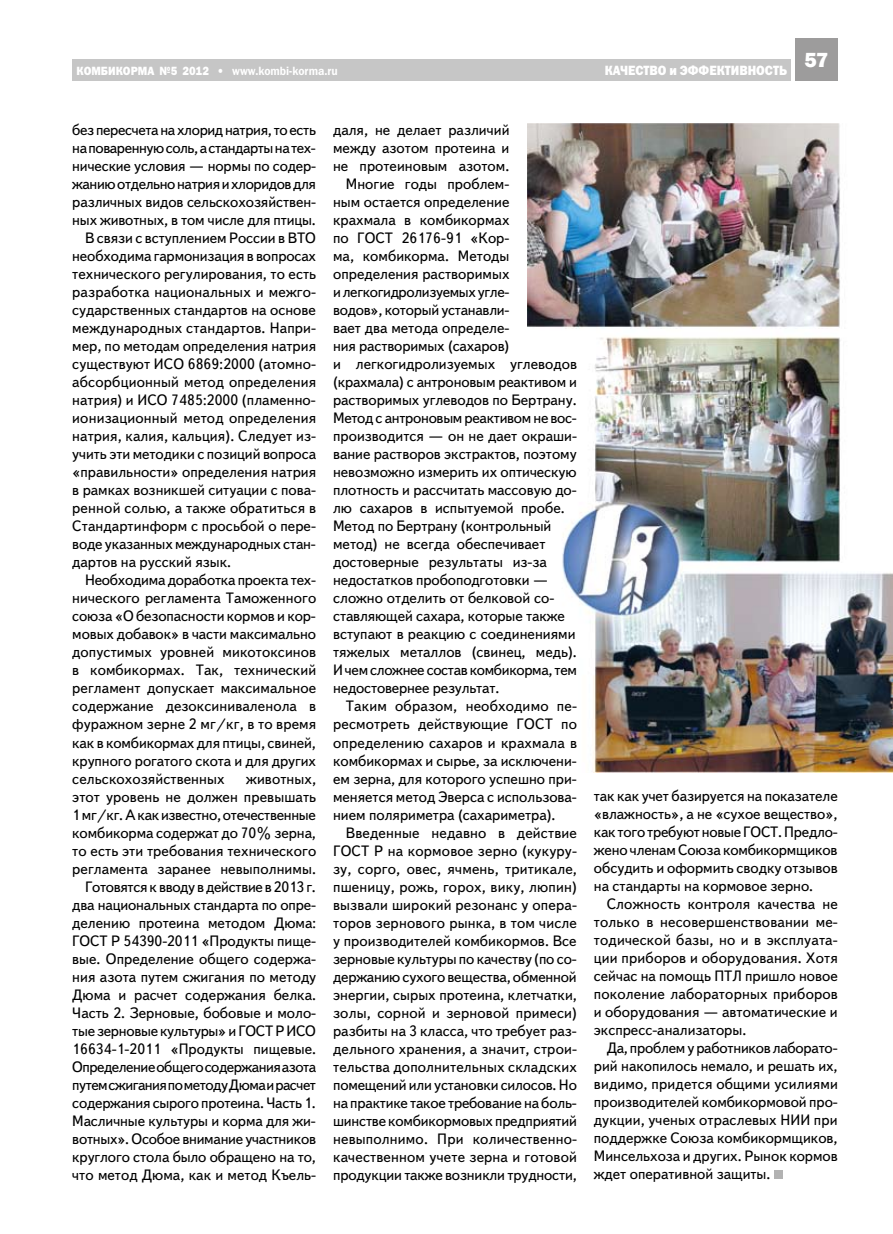
<style>
.page{position:relative;width:893px;height:1234px;background:#fff}
.page>*{position:absolute;margin:0;border:0;box-sizing:border-box;transform-origin:0 0}
.t1{font:15px/18px "Text Book C";color:#000;text-align:justify}
.t2{font:15px "Text Book C";letter-spacing:-.025em;color:#000}
.t3{font:15px "Text Book C";letter-spacing:-.02em;color:#000}
.t4{font:13.5px "Franklin Gothic Heavy C";color:#fff;scale:.9 1}
.t5{font:12px "Franklin Gothic Demi C";color:#fff;scale:.9 1}
.t6{font:12px "Franklin Gothic Heavy C";color:#fff;scale:.9 1}
.s1{font-family:"Franklin Gothic Heavy C"}
</style>
<div class="page">
<div style="left:72px;top:60px;width:719px;height:21px;background:#c6c6c6"></div>
<div style="left:795px;top:39px;width:43px;height:42px;background:#9d9c9c"></div>
<img style="left:527px;top:123px;width:366px;height:649px">
<div style="left:774px;top:1170px;width:9px;height:8px;background:#b2b2b2"></div>
<p class="t6" style="left:77px;top:64px;width:45px">КОМБИКО</p>
<p class="t5" style="left:131px;top:64px;width:232px"><span class="s1">РМА №5 2012 •</span> www.kombi-korma.ru</p>
<p class="t4" style="left:605px;top:62px;width:250px">качество и эффективность <sup>57</sup></p>
<p class="t2" style="left:72px;top:122px;width:245px">без пересчета на хлорид натрия, то есть</p>
<p class="t2" style="left:72px;top:140px;width:245px">на поваренную соль, а стандарты на тех-</p>
<p class="t1" style="left:72px;top:157px;width:245px">нические условия — нормы по содер-</p>
<p class="t2" style="left:72px;top:176px;width:245px">жанию отдельно натрия и хлоридов для</p>
<p class="t1" style="left:72px;top:193px;width:245px">различных видов сельскохозяйствен-</p>
<p class="t1" style="left:72px;top:211px;width:245px">ных животных, в том числе для птицы.</p>
<p class="t1" style="left:85px;top:229px;width:232px">В связи с вступлением России в ВТО</p>
<p class="t1" style="left:72px;top:247px;width:245px">необходима гармонизация в вопросах</p>
<p class="t1" style="left:72px;top:265px;width:245px">технического регулирования, то есть</p>
<p class="t1" style="left:72px;top:283px;width:245px">разработка национальных и межго-</p>
<p class="t1" style="left:72px;top:301px;width:245px">сударственных стандартов на основе</p>
<p class="t1" style="left:72px;top:319px;width:245px">международных стандартов. Напри-</p>
<p class="t1" style="left:72px;top:337px;width:245px">мер, по методам определения натрия</p>
<p class="t1" style="left:72px;top:355px;width:245px">существуют ИСО 6869:2000 (атомно-</p>
<p class="t1" style="left:72px;top:373px;width:245px">абсорбционный метод определения</p>
<p class="t1" style="left:72px;top:391px;width:245px">натрия) и ИСО 7485:2000 (пламенно-</p>
<p class="t1" style="left:72px;top:409px;width:245px">ионизационный метод определения</p>
<p class="t1" style="left:72px;top:427px;width:245px">натрия, калия, кальция). Следует из-</p>
<p class="t1" style="left:72px;top:445px;width:245px">учить эти методики с позиций вопроса</p>
<p class="t1" style="left:72px;top:463px;width:245px">«правильности» определения натрия</p>
<p class="t1" style="left:72px;top:481px;width:245px">в рамках возникшей ситуации с пова-</p>
<p class="t1" style="left:72px;top:499px;width:245px">ренной солью, а также обратиться в</p>
<p class="t1" style="left:72px;top:517px;width:245px">Стандартинформ с просьбой о пере-</p>
<p class="t1" style="left:72px;top:535px;width:245px">воде указанных международных стан-</p>
<p class="t1" style="left:72px;top:553px;width:160px">дартов на русский язык.</p>
<p class="t1" style="left:85px;top:571px;width:233px">Необходима доработка проекта тех-</p>
<p class="t1" style="left:72px;top:589px;width:245px">нического регламента Таможенного</p>
<p class="t1" style="left:72px;top:607px;width:245px">союза «О безопасности кормов и кор-</p>
<p class="t1" style="left:72px;top:625px;width:245px">мовых добавок» в части максимально</p>
<p class="t1" style="left:72px;top:643px;width:245px">допустимых уровней микотоксинов</p>
<p class="t1" style="left:72px;top:661px;width:245px">в комбикормах. Так, технический</p>
<p class="t1" style="left:72px;top:679px;width:245px">регламент допускает максимальное</p>
<p class="t1" style="left:72px;top:697px;width:245px">содержание дезоксиниваленола в</p>
<p class="t1" style="left:72px;top:715px;width:245px">фуражном зерне 2 мг/кг, в то время</p>
<p class="t1" style="left:72px;top:733px;width:245px">как в комбикормах для птицы, свиней,</p>
<p class="t1" style="left:72px;top:751px;width:245px">крупного рогатого скота и для других</p>
<p class="t1" style="left:72px;top:769px;width:154px">сельскохозяйственных</p>
<p class="t1" style="left:72px;top:769px;width:245px;text-align:right">животных,<br>этот уровень не должен превышать 1 мг/кг. А как известно, отечественные комбикорма содержат до 70% зерна, то есть эти требования технического регламента заранее невыполнимы.<br>Готовятся к вводу в действие в 2013 г. два национальных стандарта по опре&shy;делению протеина методом Дюма:<br>ГОСТ Р 54390-2011 «Продукты пище&shy;вые. Определение общего содержа&shy;ния азота путем сжигания по методу Дюма и расчет содержания белка.<br>Часть 2. Зерновые, бобовые и моло&shy;тые зерновые культуры» и ГОСТ Р ИСО 16634-1-2011 «Продукты пищевые.<br>Определение общего содержания азота путем сжигания по методу Дюма и расчет содержания сырого протеина. Часть 1.<br>Масличные культуры и корма для жи&shy;вотных». Особое внимание участников круглого стола было обращено на то, что метод Дюма, как и метод Къель-</p>
<p class="t1" style="left:333px;top:121px;width:178px">даля, не делает различий</p>
<p class="t1" style="left:333px;top:139px;width:178px">между азотом протеина и</p>
<p class="t1" style="left:333px;top:157px;width:178px">не протеиновым азотом.</p>
<p class="t1" style="left:346px;top:175px;width:165px">Многие годы проблем-</p>
<p class="t1" style="left:333px;top:193px;width:178px">ным остается определение</p>
<p class="t1" style="left:333px;top:211px;width:178px">крахмала в комбикормах</p>
<p class="t1" style="left:333px;top:229px;width:178px">по ГОСТ 26176-91 «Кор-</p>
<p class="t1" style="left:333px;top:247px;width:178px">ма, комбикорма. Методы</p>
<p class="t1" style="left:333px;top:265px;width:178px">определения растворимых</p>
<p class="t3" style="left:333px;top:284px;width:178px">и легкогидролизуемых угле-</p>
<p class="t1" style="left:333px;top:301px;width:178px">водов», который устанавли-</p>
<p class="t1" style="left:333px;top:319px;width:178px">вает два метода определе-</p>
<p class="t1" style="left:333px;top:337px;width:178px">ния растворимых (сахаров)</p>
<p class="t1" style="left:333px;top:355px;width:245px">и легкогидролизуемых углеводов</p>
<p class="t1" style="left:333px;top:373px;width:245px">(крахмала) с антроновым реактивом и</p>
<p class="t1" style="left:333px;top:391px;width:245px">растворимых углеводов по Бертрану.</p>
<p class="t3" style="left:333px;top:410px;width:245px">Метод с антроновым реактивом не вос-</p>
<p class="t1" style="left:333px;top:427px;width:245px">производится — он не дает окраши-</p>
<p class="t1" style="left:333px;top:445px;width:245px">вание растворов экстрактов, поэтому</p>
<p class="t1" style="left:333px;top:463px;width:245px">невозможно измерить их оптическую</p>
<p class="t1" style="left:333px;top:481px;width:245px">плотность и рассчитать массовую до-</p>
<p class="t1" style="left:333px;top:499px;width:233px">лю сахаров в испытуемой пробе.</p>
<p class="t1" style="left:333px;top:517px;width:220px">Метод по Бертрану (контрольный</p>
<p class="t1" style="left:333px;top:535px;width:214px">метод) не всегда обеспечивает</p>
<p class="t1" style="left:333px;top:553px;width:215px">достоверные результаты из-за</p>
<p class="t1" style="left:333px;top:571px;width:217px">недостатков пробоподготовки —</p>
<p class="t1" style="left:333px;top:589px;width:223px">сложно отделить от белковой со-</p>
<p class="t1" style="left:333px;top:607px;width:233px">ставляющей сахара, которые также</p>
<p class="t1" style="left:333px;top:625px;width:244px">вступают в реакцию с соединениями</p>
<p class="t1" style="left:333px;top:643px;width:245px">тяжелых металлов (свинец, медь).</p>
<p class="t3" style="left:333px;top:662px;width:245px">И чем сложнее состав комбикорма, тем</p>
<p class="t1" style="left:333px;top:679px;width:168px">недостовернее результат.</p>
<p class="t1" style="left:346px;top:697px;width:233px">Таким образом, необходимо пе-</p>
<p class="t1" style="left:333px;top:715px;width:245px">ресмотреть действующие ГОСТ по</p>
<p class="t1" style="left:333px;top:733px;width:245px">определению сахаров и крахмала в</p>
<p class="t1" style="left:333px;top:751px;width:245px">комбикормах и сырье, за исключени-</p>
<p class="t1" style="left:333px;top:769px;width:245px">ем зерна, для которого успешно при-</p>
<p class="t1" style="left:333px;top:787px;width:245px">меняется метод Эверса с использова-</p>
<p class="t1" style="left:333px;top:805px;width:224px">нием поляриметра (сахариметра).</p>
<p class="t1" style="left:346px;top:823px;width:233px">Введенные недавно в действие</p>
<p class="t1" style="left:333px;top:841px;width:245px">ГОСТ Р на кормовое зерно (кукуру-</p>
<p class="t1" style="left:333px;top:859px;width:245px">зу, сорго, овес, ячмень, тритикале,</p>
<p class="t1" style="left:333px;top:877px;width:245px">пшеницу, рожь, горох, вику, люпин)</p>
<p class="t1" style="left:333px;top:895px;width:245px">вызвали широкий резонанс у опера-</p>
<p class="t1" style="left:333px;top:913px;width:245px">торов зернового рынка, в том числе</p>
<p class="t1" style="left:333px;top:931px;width:245px">у производителей комбикормов. Все</p>
<p class="t1" style="left:333px;top:949px;width:245px">зерновые культуры по качеству (по со-</p>
<p class="t1" style="left:333px;top:967px;width:245px">держанию сухого вещества, обменной</p>
<p class="t1" style="left:333px;top:985px;width:245px">энергии, сырых протеина, клетчатки,</p>
<p class="t1" style="left:333px;top:1003px;width:245px">золы, сорной и зерновой примеси)</p>
<p class="t1" style="left:333px;top:1021px;width:245px">разбиты на 3 класса, что требует раз-</p>
<p class="t1" style="left:333px;top:1039px;width:245px">дельного хранения, а значит, строи-</p>
<p class="t1" style="left:333px;top:1057px;width:245px">тельства дополнительных складских</p>
<p class="t1" style="left:333px;top:1075px;width:245px">помещений или установки силосов. Но</p>
<p class="t1" style="left:333px;top:1093px;width:245px">на практике такое требование на боль-</p>
<p class="t1" style="left:333px;top:1111px;width:245px">шинстве комбикормовых предприятий</p>
<p class="t1" style="left:333px;top:1129px;width:245px">невыполнимо. При количественно-</p>
<p class="t1" style="left:333px;top:1147px;width:245px">качественном учете зерна и готовой</p>
<p class="t1" style="left:333px;top:1165px;width:245px">продукции также возникли трудности,</p>
<p class="t1" style="left:594px;top:786px;width:245px">так как учет базируется на показателе «влажность», а не «сухое вещество», как того требуют новые ГОСТ. Предло&shy;жено членам Союза комбикормщиков обсудить и оформить сводку отзывов на стандарты на кормовое зерно.</p>
<p class="t1" style="left:594px;top:894px;width:245px;text-indent:13px">Сложность контроля качества не только в несовершенствовании ме&shy;тодической базы, но и в эксплуата&shy;ции приборов и оборудования. Хотя сейчас на помощь ПТЛ пришло новое поколение лабораторных приборов и оборудования — автоматические и экспресс-анализаторы.</p>
<p class="t1" style="left:594px;top:1038px;width:245px;text-indent:13px">Да, проблем у работников лаборато&shy;рий накопилось немало, и решать их, видимо, придется общими усилиями производителей комбикормовой про&shy;дукции, ученых отраслевых НИИ при поддержке Союза комбикормщиков, Минсельхоза и других. Рынок кормов ждет оперативной защиты.</p>
</div>
